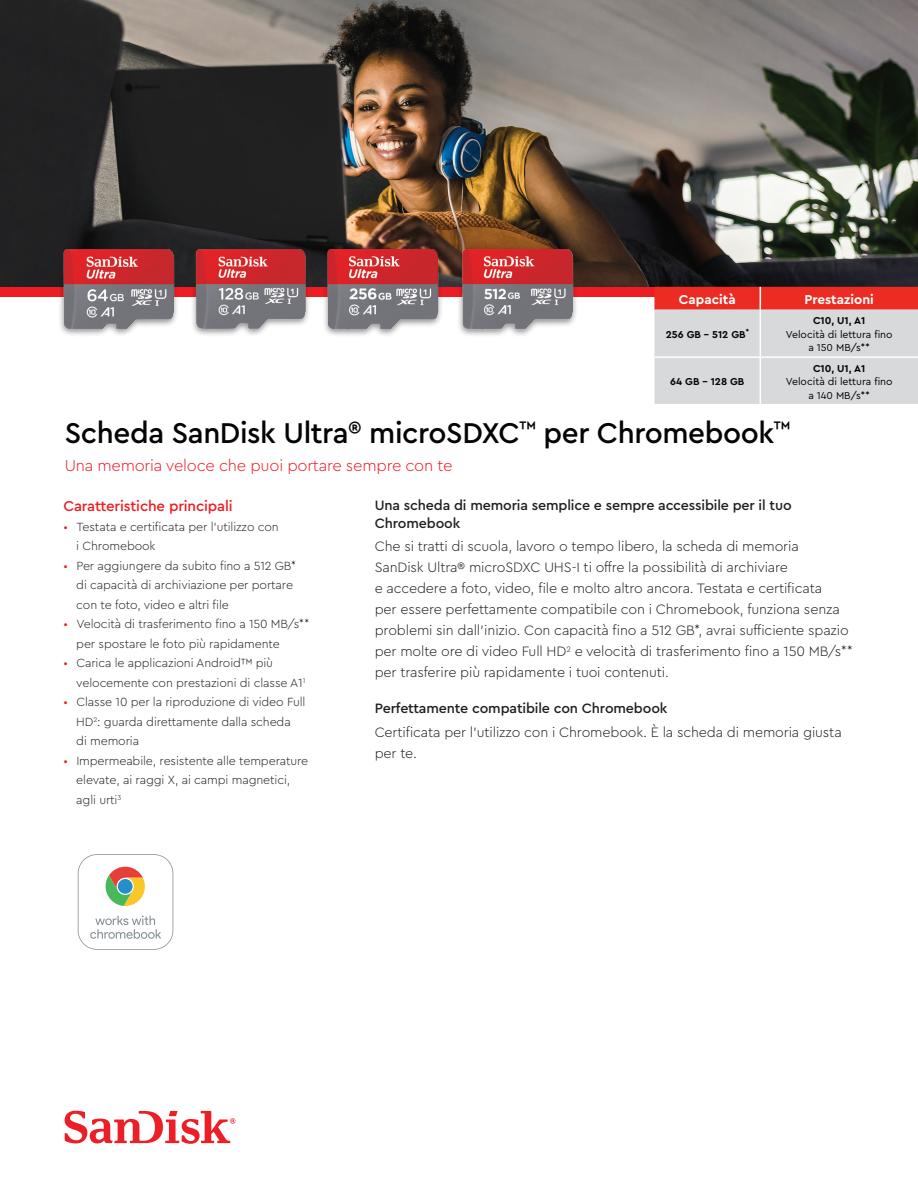
<style>
.page{position:relative;width:918px;height:1188px;background:#fff}
.page>*{position:absolute;margin:0;border:0;box-sizing:border-box;transform-origin:0 0}
.Front_Title_Name{font:500 30px "Cera Pro";letter-spacing:-.015em;color:#040503}
.Front_Title_Name-2{font:500 24px "Cera Pro";color:#040503}
.Front_Title_Name-3{font:500 17.55px "Cera Pro";color:#040503}
.Front_Subhead_title{font:300 16.5px "Cera Pro";letter-spacing:-.015em;color:#ee1d23}
.Front_Sidebar_headli{font:500 15px "Cera Pro";letter-spacing:-.01em;color:#ee1d23}
.Body-text_run{font:300 14.25px/21px "Cera Pro";letter-spacing:-.01em;color:#231f20}
.Body-text_run-2{font:500 14.25px/18px "Cera Pro";letter-spacing:-.01em;color:#231f20}
.Mouse_copy_-_copyrig{font:700 13.5px "Cera Pro";color:#fffefc}
.Mouse_copy_-_copyrig-2{font:700 13.5px "Cera Pro";color:#fff}
.t1{font:300 12.3px/19.5px "Cera Pro";letter-spacing:-.01em;color:#231f20}
.t2{font:300 12.3px "Cera Pro";color:#ee1d23}
.Mouse_copy_-_copyrig-3{font:10.5px/13.5px "Cera Pro";color:#040503;text-align:center}
.Mouse_copy_-_copyrig-4{font:700 10.5px "Cera Pro";color:#040503}
.Body-text_run-3{font:300 8.25px "Cera Pro";color:#231f20}
.t3{font:300 7.2px "Cera Pro";color:#231f20}
.Mouse_copy_-_copyrig-5{font:700 7.05px "Cera Pro";color:#040503}
</style>
<div class="page">
<img style="left:0;top:0;width:918px;height:287px">
<div style="left:0;top:287px;width:918px;height:9px;background:#ee1d23"></div>
<svg style="left:65px;top:1111px;width:170px;height:33px"></svg>
<div style="left:58px;top:245px;width:385px;height:93px;background:#231f20;opacity:.5"></div>
<img style="left:46px;top:249px;width:132px;height:80px">
<img style="left:178px;top:249px;width:132px;height:80px">
<img style="left:310px;top:249px;width:138px;height:80px">
<svg style="left:654px;top:287px;width:264px;height:117px;background:#dcb8b8"></svg>
<svg style="left:78px;top:854px;width:95px;height:96px"></svg>
<div style="left:118px;top:879px;width:15px;height:15px;background:#2390cd;border-radius:50%"></div>
<div style="left:457px;top:245px;width:122px;height:93px;background:#231f20;opacity:.5"></div>
<img style="left:448px;top:249px;width:143px;height:80px">
<p class="Mouse_copy_-_copyrig-2" style="left:679px;top:290px;width:58px">Capacità</p>
<p class="Mouse_copy_-_copyrig" style="left:804px;top:290px;width:71px">Prestazioni</p>
<p class="Mouse_copy_-_copyrig-5" style="left:746px;top:327px;width:5px">*</p>
<p class="Mouse_copy_-_copyrig-4" style="left:666px;top:328px;width:81px">256 GB - 512 GB</p>
<p class="Mouse_copy_-_copyrig-4" style="left:813px;top:314px;width:54px">C10, U1, A1</p>
<p class="Mouse_copy_-_copyrig-3" style="left:786px;top:327px;width:108px">Velocità di lettura fino a 1 5 0 M B **s/</p>
<p class="Mouse_copy_-_copyrig-4" style="left:670px;top:375px;width:76px">64 GB - 128 GB</p>
<p class="Mouse_copy_-_copyrig-4" style="left:813px;top:361px;width:54px">C10, U1, A1</p>
<p class="Mouse_copy_-_copyrig-3" style="left:786px;top:374px;width:108px">Velocità di lettura fino a 1 4 0 M B **s/</p>
<p class="Front_Title_Name" style="left:65px;top:413px;width:285px">Scheda SanDisk Ultra</p>
<p class="Front_Subhead_title" style="left:65px;top:455px;width:389px">Una memoria veloce che puoi portare sempre con te</p>
<p class="Front_Title_Name" style="left:369px;top:413px;width:152px">microSDXC</p>
<p class="Front_Title_Name-2" style="left:348px;top:414px;width:15px">®</p>
<p class="Front_Title_Name-3" style="left:519px;top:415px;width:18px">™</p>
<p class="Front_Title_Name" style="left:544px;top:413px;width:232px">per Chromebook</p>
<p class="Front_Title_Name-3" style="left:774px;top:415px;width:18px">TM</p>
<p class="Front_Sidebar_headli" style="left:64px;top:496px;width:171px">Caratteristiche principali</p>
<p class="t1" style="left:76px;top:516px;width:204px">Testata e certificata per 'l utilizzo con</p>
<p class="t2" style="left:64px;top:518px;width:6px">•</p>
<p class="t2" style="left:64px;top:557px;width:6px">•</p>
<p class="t2" style="left:64px;top:616px;width:6px">•</p>
<p class="t2" style="left:64px;top:655px;width:6px">•</p>
<p class="t2" style="left:64px;top:694px;width:6px">•</p>
<p class="t2" style="left:64px;top:752px;width:6px">•</p>
<p class="t1" style="left:76px;top:536px;width:81px">i Chromebook</p>
<p class="t1" style="left:76px;top:555px;width:221px">Per aggiungere da subito fino a 512 GB*</p>
<p class="t1" style="left:76px;top:575px;width:218px">di capacità di archiviazione per portare con te foto, video e altri file</p>
<p class="t1" style="left:76px;top:614px;width:234px">Velocità di trasferimento fi n o a 1 5 0 M B **s/</p>
<p class="t1" style="left:76px;top:633px;width:205px">per spostare le foto più rapidamente</p>
<p class="t1" style="left:76px;top:653px;width:198px">Carica le applicazioni Android™ più</p>
<p class="t1" style="left:76px;top:672px;width:231px">velocemente con prestazioni di classe A1<sup>1</sup></p>
<p class="t1" style="left:76px;top:692px;width:231px">Classe 10 per la riproduzione di video Full</p>
<p class="t1" style="left:76px;top:711px;width:216px">HD : guarda direttamente dalla scheda di memoria</p>
<p class="t1" style="left:76px;top:750px;width:233px">Impermeabile, resistente alle temperature</p>
<p class="t3" style="left:93px;top:714px;width:5px">2</p>
<p class="t1" style="left:76px;top:770px;width:216px">elevate, ai raggi ,X ai campi magnetici,</p>
<p class="t3" style="left:117px;top:792px;width:5px">3</p>
<p class="t1" style="left:76px;top:789px;width:43px">agli urti</p>
<p class="Body-text_run-2" style="left:375px;top:495px;width:418px">Una scheda di memoria semplice e sempre accessibile per il tuo<br>Chromebook</p>
<p class="Body-text_run" style="left:375px;top:535px;width:476px">Che si tratti di scuola, lavoro o tempo libero la, scheda di memoria SanDisk Ultra® microSDXC UHS I- ti offre la possibilità di archiviare<br>e accedere a foto, video, file e molto altro ancora. Testata e certificata<br>per essere perfettamente compatibile con i Chromebook, funziona senza problemi sin dall'inizio. Con capacità fino a 512 GB ,* avrai sufficiente spazio</p>
<p class="Body-text_run-3" style="left:566px;top:643px;width:6px">2</p>
<p class="Body-text_run" style="left:375px;top:640px;width:480px;text-indent:200px">e velocità di trasferimento fi n o a 1 5 0 M B **s/ per trasferire più rapidamente i tuoi contenuti.</p>
<p class="Body-text_run-2" style="left:375px;top:699px;width:294px">Perfettamente compatibile con Chromebook</p>
<p class="Body-text_run" style="left:375px;top:721px;width:469px">Certificata per 'l utilizzo con i Chromebook laÈ. scheda di memoria giusta per te.</p>
<p class="Body-text_run" style="left:375px;top:640px;width:193px">per molte ore di video Full HD</p>
</div>
